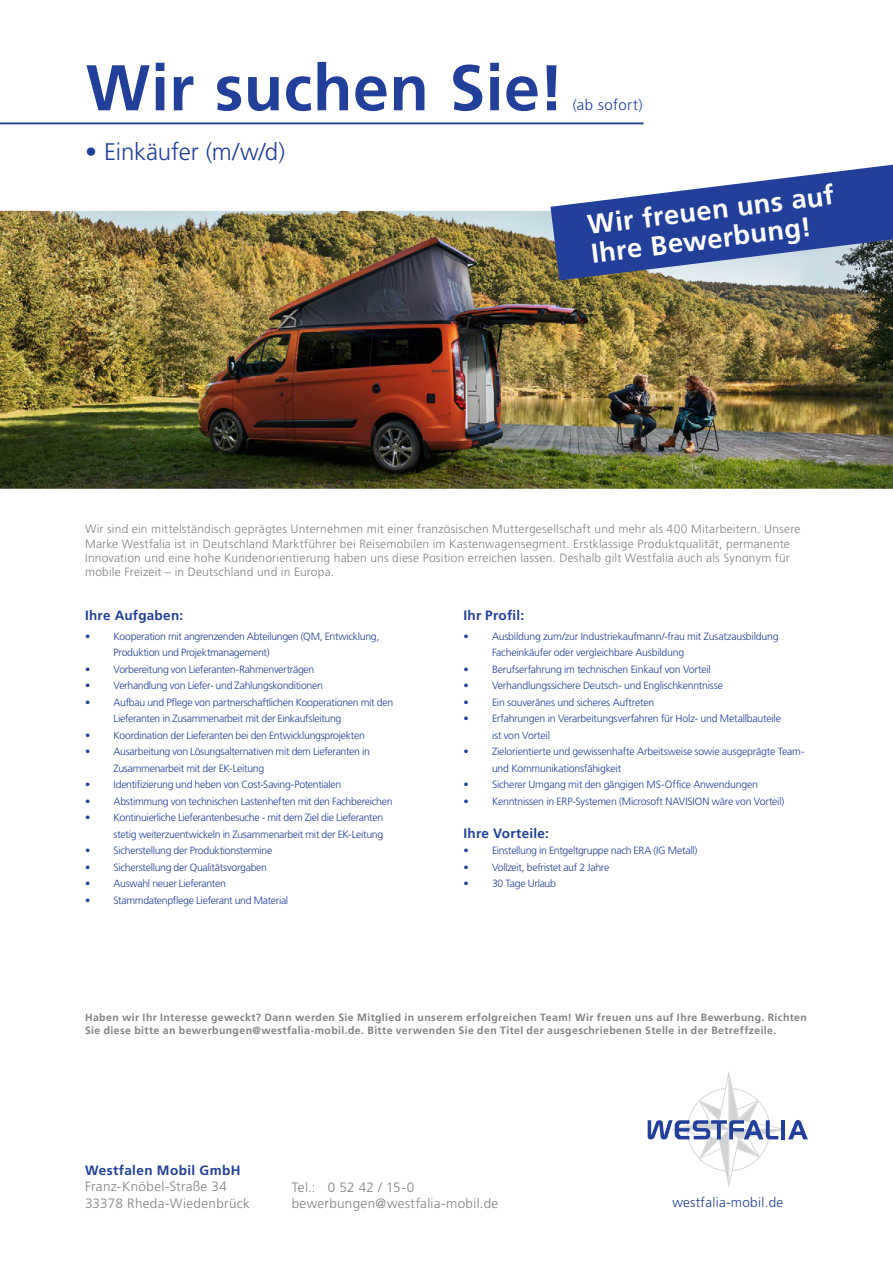
<style>
.page{position:relative;width:893px;height:1263px;background:#fff}
.page>*{position:absolute;margin:0;border:0;box-sizing:border-box;transform-origin:0 0}
.t1{font:700 64.5px "Frutiger";letter-spacing:.01em;color:#223f99}
.t2{font:700 27.15px/28.7px "Frutiger";color:#fff}
.t3{font:300 24px "Frutiger";letter-spacing:-.005em;color:#223f99}
.t4{font:300 15px "Frutiger";letter-spacing:.03em;color:#223f99}
.t5{font:300 13.5px/16.2px "Frutiger";letter-spacing:.025em;color:#808285}
.t6{font:700 13.5px "Frutiger";letter-spacing:.02em;color:#223f99}
.t7{font:300 13.5px "Frutiger";letter-spacing:.02em;color:#223f99}
.t8{font:300 12px/14.4px "Frutiger";letter-spacing:.015em;color:#808285}
.t9{font:300 10.5px/16.5px "Frutiger";letter-spacing:-.025em;color:#223f99}
.t10{font:700 10.5px/12.6px "Frutiger";letter-spacing:.04em;color:#808285}
</style>
<div class="page">
<img style="left:0;top:210px;width:893px;height:279px">
<svg style="left:648px;top:1071px;width:160px;height:117px"></svg>
<svg style="left:550px;top:165px;width:343px;height:115px"></svg>
<hr style="left:0;top:122px;width:643px;height:2px;background:#223f99">
<h1 class="t1" style="left:86px;top:50px;width:480px">Wir suchen Sie!</h1>
<h3 class="t3" style="left:85px;top:138px;width:201px">• Einkäufer (m/w/d)</h3>
<h3 class="t4" style="left:573px;top:97px;width:72px">(ab sofort)</h3>
<h2 class="t2" style="left:586px;top:211px;width:250px;rotate:-7deg">Wir freuen uns auf<br>Ihre Bewerbung!</h2>
<p class="t8" style="left:85px;top:522px;width:717px">Wir sind ein mittelständisch geprägtes Unternehmen mit einer französischen Muttergesellschaft und mehr als 400 Mitarbeitern. Unsere Marke Westfalia ist in Deutschland Marktführer bei Reisemobilen im Kastenwagensegment. Erstklassige Produktqualität, permanente Innovation und eine hohe Kundenorientierung haben uns diese Position erreichen lassen. Deshalb gilt Westfalia auch als Synonym für mobile Freizeit – in Deutschland und in Europa.</p>
<p class="t6" style="left:85px;top:608px;width:100px">Ihre Aufgaben:</p>
<p class="t9" style="left:114px;top:628px;width:267px;text-indent:-28px">• Kooperation mit angrenzenden Abteilungen (QM, Entwicklung,<br>Produktion und Projektmanagement)</p>
<p class="t9" style="left:85px;top:661px;width:231px">• Vorbereitung von Lieferanten-Rahmenverträgen</p>
<p class="t9" style="left:85px;top:677px;width:239px">• Verhandlung von Liefer- und Zahlungskonditionen</p>
<p class="t9" style="left:114px;top:694px;width:281px;text-indent:-28px">• Aufbau und Pflege von partnerschaftlichen Kooperationen mit den<br>Lieferanten in Zusammenarbeit mit der Einkaufsleitung</p>
<p class="t9" style="left:85px;top:727px;width:281px">• Koordination der Lieferanten bei den Entwicklungsprojekten</p>
<p class="t9" style="left:114px;top:743px;width:258px;text-indent:-28px">• Ausarbeitung von Lösungsalternativen mit dem Lieferanten in<br>Zusammenarbeit mit der EK-Leitung</p>
<p class="t9" style="left:85px;top:776px;width:258px">• Identifizierung und heben von Cost-Saving-Potentialen</p>
<p class="t9" style="left:85px;top:793px;width:309px">• Abstimmung von technischen Lastenheften mit den Fachbereichen</p>
<p class="t9" style="left:85px;top:809px;width:300px;text-align:right">• Kontinuierliche Lieferantenbesuche - mit dem Ziel die Lieferanten stetig weiterzuentwickeln in Zusammenarbeit mit der EK-Leitung</p>
<p class="t9" style="left:85px;top:842px;width:189px">• Sicherstellung der Produktionstermine</p>
<p class="t9" style="left:85px;top:859px;width:184px">• Sicherstellung der Qualitätsvorgaben</p>
<p class="t9" style="left:85px;top:875px;width:142px">• Auswahl neuer Lieferanten</p>
<p class="t9" style="left:85px;top:892px;width:205px">• Stammdatenpflege Lieferant und Material</p>
<p class="t6" style="left:463px;top:608px;width:62px">Ihr Profil:</p>
<p class="t9" style="left:492px;top:628px;width:288px;text-indent:-28px">• Ausbildung zum/zur Industriekaufmann/-frau mit Zusatzausbildung<br>Facheinkäufer oder vergleichbare Ausbildung</p>
<p class="t9" style="left:463px;top:661px;width:249px">• Berufserfahrung im technischen Einkauf von Vorteil</p>
<p class="t9" style="left:463px;top:677px;width:261px">• Verhandlungssichere Deutsch- und Englischkenntnisse</p>
<p class="t9" style="left:463px;top:694px;width:192px">• Ein souveränes und sicheres Auftreten</p>
<p class="t9" style="left:492px;top:710px;width:291px;text-indent:-28px">• Erfahrungen in Verarbeitungsverfahren für Holz- und Metallbauteile ist von Vorteil</p>
<p class="t9" style="left:492px;top:743px;width:314px;text-indent:-28px">• Zielorientierte und gewissenhafte Arbeitsweise sowie ausgeprägte Team&shy;und Kommunikationsfähigkeit</p>
<p class="t9" style="left:463px;top:776px;width:296px">• Sicherer Umgang mit den gängigen MS-Office Anwendungen</p>
<p class="t9" style="left:463px;top:793px;width:322px">• Kenntnissen in ERP-Systemen (Microsoft NAVISION wäre von Vorteil)</p>
<p class="t6" style="left:463px;top:825px;width:87px">Ihre Vorteile:</p>
<p class="t9" style="left:463px;top:842px;width:235px">• Einstellung in Entgeltgruppe nach ERA (IG Metall)</p>
<p class="t9" style="left:463px;top:859px;width:147px">• Vollzeit, befristet auf 2 Jahre</p>
<p class="t9" style="left:463px;top:875px;width:94px">• 30 Tage Urlaub</p>
<p class="t10" style="left:85px;top:1011px;width:723px">Haben wir Ihr Interesse geweckt? Dann werden Sie Mitglied in unserem erfolgreichen Team! Wir freuen uns auf Ihre Bewerbung. Richten<br>Sie diese bitte an bewerbungen@westfalia-mobil.de. Bitte verwenden Sie den Titel der ausgeschriebenen Stelle in der Betreffzeile.</p>
<p class="t6" style="left:85px;top:1162px;width:157px">Westfalen Mobil GmbH</p>
<p class="t5" style="left:85px;top:1178px;width:166px">Franz-Knöbel-Straße 34<br>33378 Rheda-Wiedenbrück</p>
<p class="t5" style="left:292px;top:1179px;width:208px">Tel.: 0 52 42 / 15-0 bewerbungen@westfalia-mobil.de</p>
<p class="t7" style="left:672px;top:1195px;width:112px">westfalia-mobil.de</p>
</div>
